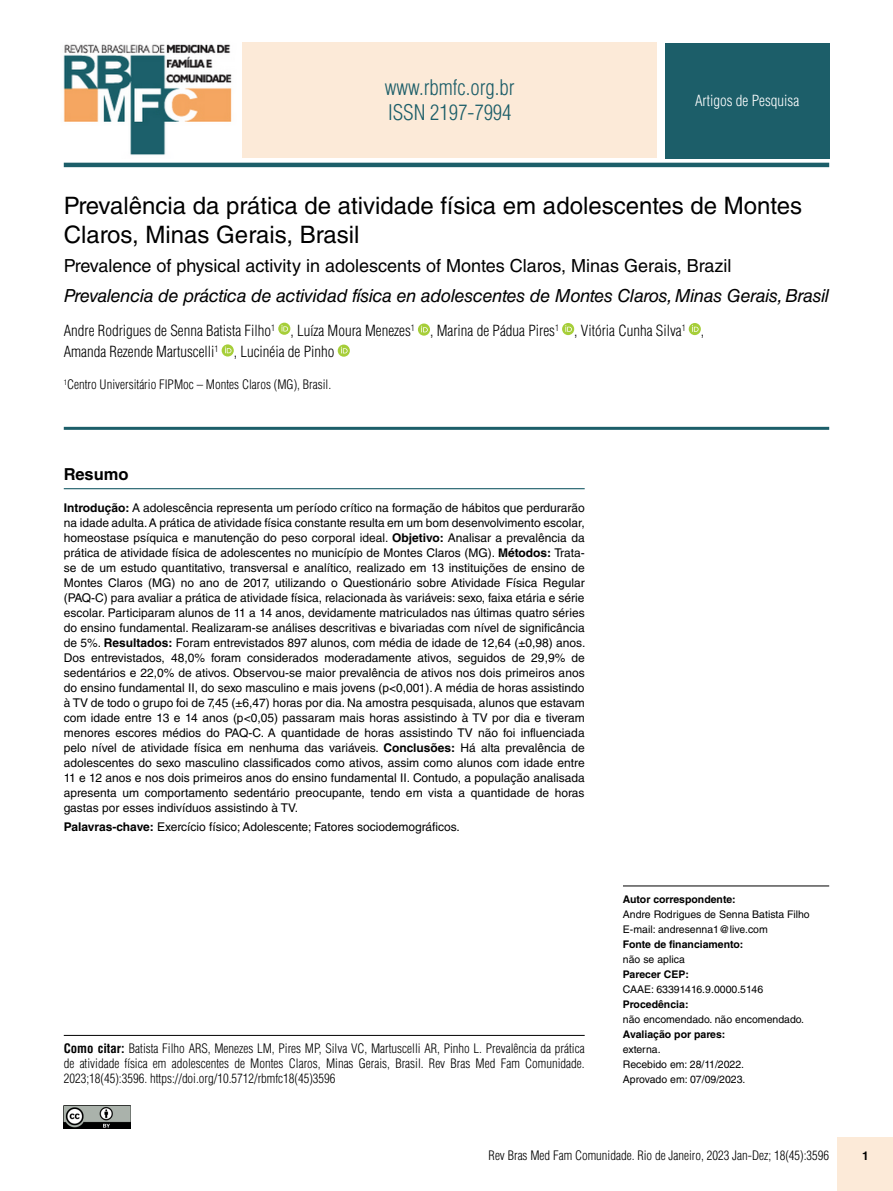
<style>
.page{position:relative;width:893px;height:1191px;background:#fff}
.page>*{position:absolute;margin:0;border:0;box-sizing:border-box;transform-origin:0 0}
.t1{font:24px/28.8px "Helvetica LT Std";color:#000}
.t2{font:300 condensed 21px/25.2px "Helvetica LT Std";color:#1c5e69}
.t3{font:italic 18px "Helvetica LT Std";letter-spacing:-.015em;color:#000}
.t4{font:18px "Helvetica LT Std";color:#000}
.t5{font:700 16.5px "Helvetica LT Std";color:#000}
.t6{font:300 condensed 15px/21px "Helvetica LT Std";color:#000}
.t7{font:300 condensed 15px "Helvetica LT Std";color:#fff}
.t8{font:300 condensed 12.75px/15px "Helvetica LT Std";color:#000;text-align:justify}
.t9{font:12px/15px "Helvetica LT Std";color:#000;text-align:justify}
.t10{font:700 12px "Helvetica LT Std";color:#000}
.t11{font:10.5px/15px "Helvetica LT Std";color:#000}
.t12{font:700 10.5px "Helvetica LT Std";color:#000}
.s1{font-weight:700}
</style>
<div class="page">
<div style="left:838px;top:1137px;width:55px;height:54px;background:#fcead8"></div>
<hr style="left:623px;top:885px;width:206px;height:1px;background:#000">
<hr style="left:64px;top:488px;width:521px;height:1px;background:#1c5e69">
<img style="left:64px;top:1105px;width:67px;height:23px">
<img style="left:63px;top:44px;width:169px;height:111px">
<div style="left:242px;top:42px;width:415px;height:116px;background:#fcead8"></div>
<div style="left:665px;top:43px;width:164px;height:116px;background:#1c5e69"></div>
<hr style="left:64px;top:163px;width:765px;height:4px;background:#1c5e69">
<svg style="left:278px;top:323px;width:12px;height:12px"></svg>
<svg style="left:281px;top:325px;width:7px;height:6px"></svg>
<svg style="left:418px;top:323px;width:12px;height:13px"></svg>
<svg style="left:421px;top:326px;width:7px;height:6px"></svg>
<div style="left:562px;top:323px;width:12px;height:12px;background:#a6ce39;border-radius:50%"></div>
<svg style="left:565px;top:325px;width:7px;height:7px"></svg>
<div style="left:689px;top:323px;width:12px;height:12px;background:#a6ce39;border-radius:50%"></div>
<svg style="left:692px;top:325px;width:7px;height:7px"></svg>
<svg style="left:222px;top:344px;width:12px;height:12px"></svg>
<svg style="left:225px;top:346px;width:6px;height:7px"></svg>
<svg style="left:338px;top:344px;width:12px;height:13px"></svg>
<svg style="left:341px;top:347px;width:7px;height:6px"></svg>
<hr style="left:64px;top:427px;width:765px;height:3px;background:#1c5e69">
<hr style="left:64px;top:1035px;width:521px;height:1px;background:#000">
<h2 class="t2" style="left:385px;top:75px;width:131px">www.rbmfc.org.br<br>ISSN 2197-7994</h2>
<p class="t7" style="left:695px;top:92px;width:106px">Artigos de Pesquisa</p>
<h1 class="t1" style="left:64px;top:191px;width:740px">Prevalência da prática de atividade física em adolescentes de Montes<br>Claros, Minas Gerais, Brasil</h1>
<h3 class="t4" style="left:64px;top:255px;width:669px">Prevalence of physical activity in adolescents of Montes Claros, Minas Gerais, Brazil</h3>
<h3 class="t3" style="left:64px;top:285px;width:767px">Prevalencia de práctica de actividad física en adolescentes de Montes Claros, Minas Gerais, Brasil</h3>
<p class="t6" style="left:64px;top:319px;width:642px">Andre Rodrigues de Senna Batista Filho<sup>1</sup> , Luíza Moura Menezes<sup>1</sup> , Marina de Pádua Pires<sup>1</sup> , Vitória Cunha Silva<sup>1</sup> ,<br>Amanda Rezende Martuscelli<sup>1</sup> , Lucinéia de Pinho</p>
<p class="t8" style="left:64px;top:377px;width:269px"><sup>1</sup>Centro Universitário FIPMoc – Montes Claros (MG), Brasil.</p>
<h3 class="t5" style="left:64px;top:464px;width:66px">Resumo</h3>
<p class="t9" style="left:64px;top:500px;width:523px"><span class="s1">Introdução:</span> A adolescência representa um período crítico na formação de hábitos que perdurarão na idade adulta. A prática de atividade física constante resulta em um bom desenvolvimento escolar, homeostase psíquica e manutenção do peso corporal ideal. <span class="s1">Objetivo:</span> Analisar a prevalência da prática de atividade física de adolescentes no município de Montes Claros (MG). <span class="s1">Métodos:</span> Trata&shy;se de um estudo quantitativo, transversal e analítico, realizado em 13 instituições de ensino de Montes Claros (MG) no ano de 2017, utilizando o Questionário sobre Atividade Física Regular (PAQ-C) para avaliar a prática de atividade física, relacionada às variáveis: sexo, faixa etária e série escolar. Participaram alunos de 11 a 14 anos, devidamente matriculados nas últimas quatro séries do ensino fundamental. Realizaram-se análises descritivas e bivariadas com nível de significância de 5%. <span class="s1">Resultados:</span> Foram entrevistados 897 alunos, com média de idade de 12,64 (±0,98) anos.<br>Dos entrevistados, 48,0% foram considerados moderadamente ativos, seguidos de 29,9% de sedentários e 22,0% de ativos. Observou-se maior prevalência de ativos nos dois primeiros anos do ensino fundamental II, do sexo masculino e mais jovens (p&lt;0,001). A média de horas assistindo à TV de todo o grupo foi de 7,45 (±6,47) horas por dia. Na amostra pesquisada, alunos que estavam com idade entre 13 e 14 anos (p&lt;0,05) passaram mais horas assistindo à TV por dia e tiveram menores escores médios do PAQ-C. A quantidade de horas assistindo TV não foi influenciada pelo nível de atividade física em nenhuma das variáveis. <span class="s1">Conclusões:</span> Há alta prevalência de adolescentes do sexo masculino classificados como ativos, assim como alunos com idade entre 11 e 12 anos e nos dois primeiros anos do ensino fundamental II. Contudo, a população analisada apresenta um comportamento sedentário preocupante, tendo em vista a quantidade de horas gastas por esses indivíduos assistindo à TV.</p>
<p class="t9" style="left:64px;top:819px;width:398px"><span class="s1">Palavras-chave:</span> Exercício físico; Adolescente; Fatores sociodemográficos.</p>
<p class="t8" style="left:64px;top:1040px;width:522px"><span class="s1">Como citar:</span> Batista Filho ARS, Menezes LM, Pires MP, Silva VC, Martuscelli AR, Pinho L. Prevalência da prática de atividade física em adolescentes de Montes Claros, Minas Gerais, Brasil. Rev Bras Med Fam Comunidade.<br>2023;18(45):3596. https://doi.org/10.5712/rbmfc18(45)3596</p>
<p class="t12" style="left:623px;top:893px;width:114px">Autor correspondente:</p>
<p class="t11" style="left:623px;top:907px;width:188px">Andre Rodrigues de Senna Batista Filho<br>E-mail: andresenna1@live.com</p>
<p class="t12" style="left:623px;top:938px;width:122px">Fonte de financiamento:</p>
<p class="t11" style="left:623px;top:952px;width:63px">não se aplica</p>
<p class="t12" style="left:623px;top:968px;width:68px">Parecer CEP:</p>
<p class="t11" style="left:623px;top:982px;width:142px">CAAE: 63391416.9.0000.5146</p>
<p class="t12" style="left:623px;top:998px;width:67px">Procedência:</p>
<p class="t11" style="left:623px;top:1012px;width:183px">não encomendado. não encomendado.</p>
<p class="t12" style="left:623px;top:1028px;width:104px">Avaliação por pares:</p>
<p class="t11" style="left:623px;top:1042px;width:124px">externa.<br>Recebido em: 28/11/2022.<br>Aprovado em: 07/09/2023.</p>
<p class="t8" style="left:489px;top:1147px;width:342px">Rev Bras Med Fam Comunidade. Rio de Janeiro, 2023 Jan-Dez; 18(45):3596</p>
<p class="t10" style="left:862px;top:1148px;width:8px">1</p>
</div>
